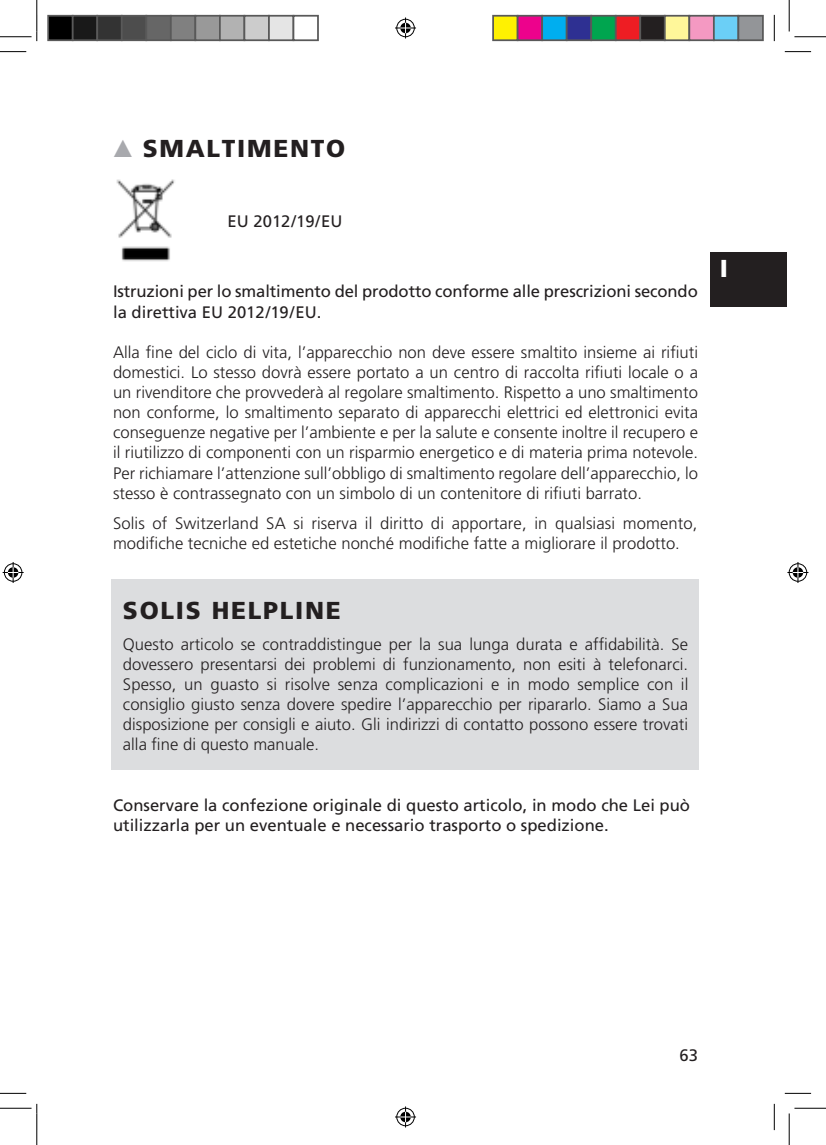
<style>
.page{position:relative;width:826px;height:1145px;background:#fff}
.page>*{position:absolute;margin:0;border:0;box-sizing:border-box;transform-origin:0 0}
.t1{font:900 24.5px "Frutiger";letter-spacing:.07em;color:#231f20}
.t2{font:900 24.5px "Frutiger";color:#fff}
.t3{font:300 16.62px/20.1px "Frutiger";color:#231f20;text-align:justify}
.t4{font:16.62px/20.1px "Frutiger";color:#231f20}
.s1{color:#a8a9ad}
</style>
<div class="page">
<div style="left:111px;top:579px;width:587px;height:190px;background:#dcdddf"></div>
<img style="left:116px;top:179px;width:59px;height:83px">
<div style="left:709px;top:252px;width:77px;height:55px;background:#231f20"></div>
<svg style="left:0;top:51px;width:26px;height:1px"></svg>
<svg style="left:784px;top:51px;width:26px;height:1px"></svg>
<svg style="left:0;top:1093px;width:26px;height:1px"></svg>
<svg style="left:784px;top:1093px;width:26px;height:1px"></svg>
<svg style="left:773px;top:15px;width:1px;height:26px"></svg>
<svg style="left:773px;top:1104px;width:1px;height:26px"></svg>
<hr style="left:0;top:36px;width:32px;height:1px;background:#000">
<hr style="left:794px;top:36px;width:31px;height:1px;background:#000">
<hr style="left:0;top:1108px;width:32px;height:1px;background:#000">
<hr style="left:794px;top:1108px;width:31px;height:1px;background:#000">
<hr style="left:36px;top:0;width:1px;height:31px;background:#000">
<hr style="left:36px;top:1113px;width:1px;height:32px;background:#000">
<hr style="left:788px;top:0;width:1px;height:31px;background:#000">
<hr style="left:788px;top:1113px;width:1px;height:32px;background:#000">
<svg style="left:395px;top:17px;width:21px;height:21px"></svg>
<svg style="left:395px;top:1106px;width:21px;height:21px"></svg>
<svg style="left:3px;top:562px;width:21px;height:21px"></svg>
<svg style="left:787px;top:562px;width:21px;height:21px"></svg>
<div style="left:48px;top:16px;width:25px;height:24px;background:#000"></div>
<div style="left:47px;top:15px;width:27px;height:26px;border:2px solid #595959"></div>
<div style="left:73px;top:16px;width:24px;height:24px;background:#191919"></div>
<div style="left:72px;top:15px;width:26px;height:26px;border:2px solid #595959"></div>
<div style="left:97px;top:16px;width:25px;height:24px;background:#333"></div>
<div style="left:96px;top:15px;width:26px;height:26px;border:2px solid #595959"></div>
<div style="left:122px;top:16px;width:24px;height:24px;background:#4d4d4d"></div>
<div style="left:121px;top:15px;width:26px;height:26px;border:2px solid #595959"></div>
<div style="left:146px;top:16px;width:25px;height:24px;background:#666"></div>
<div style="left:145px;top:15px;width:27px;height:26px;border:2px solid #595959"></div>
<div style="left:171px;top:16px;width:24px;height:24px;background:#808080"></div>
<div style="left:170px;top:15px;width:26px;height:26px;border:2px solid #595959"></div>
<div style="left:195px;top:16px;width:25px;height:24px;background:#999"></div>
<div style="left:194px;top:15px;width:26px;height:26px;border:2px solid #595959"></div>
<div style="left:220px;top:16px;width:24px;height:24px;background:#b2b2b2"></div>
<div style="left:219px;top:15px;width:26px;height:26px;border:2px solid #595959"></div>
<div style="left:244px;top:16px;width:25px;height:24px;background:#ccc"></div>
<div style="left:243px;top:15px;width:27px;height:26px;border:2px solid #595959"></div>
<div style="left:269px;top:16px;width:24px;height:24px;background:#e5e5e5"></div>
<div style="left:268px;top:15px;width:26px;height:26px;border:2px solid #595959"></div>
<div style="left:292px;top:15px;width:26px;height:26px;border:2px solid #595959"></div>
<div style="left:493px;top:16px;width:24px;height:24px;background:#fff101"></div>
<div style="left:492px;top:15px;width:26px;height:26px;border:2px solid #595959"></div>
<div style="left:517px;top:16px;width:25px;height:24px;background:#ed028c"></div>
<div style="left:516px;top:15px;width:26px;height:26px;border:2px solid #595959"></div>
<div style="left:542px;top:16px;width:24px;height:24px;background:#00aeef"></div>
<div style="left:541px;top:15px;width:26px;height:26px;border:2px solid #595959"></div>
<div style="left:566px;top:16px;width:25px;height:24px;background:#2e3092"></div>
<div style="left:565px;top:15px;width:26px;height:26px;border:2px solid #595959"></div>
<div style="left:591px;top:16px;width:24px;height:24px;background:#00a54f"></div>
<div style="left:590px;top:15px;width:26px;height:26px;border:2px solid #595959"></div>
<div style="left:615px;top:16px;width:25px;height:24px;background:#ee1d23"></div>
<div style="left:614px;top:15px;width:26px;height:26px;border:2px solid #595959"></div>
<div style="left:640px;top:16px;width:24px;height:24px;background:#231f20"></div>
<div style="left:639px;top:15px;width:26px;height:26px;border:2px solid #595959"></div>
<div style="left:664px;top:16px;width:25px;height:24px;background:#fff79a"></div>
<div style="left:663px;top:15px;width:26px;height:26px;border:2px solid #595959"></div>
<div style="left:689px;top:16px;width:24px;height:24px;background:#f499c2"></div>
<div style="left:688px;top:15px;width:26px;height:26px;border:2px solid #595959"></div>
<div style="left:713px;top:16px;width:25px;height:24px;background:#6bcff6"></div>
<div style="left:712px;top:15px;width:26px;height:26px;border:2px solid #595959"></div>
<div style="left:738px;top:16px;width:24px;height:24px;background:#939598"></div>
<div style="left:737px;top:15px;width:26px;height:26px;border:2px solid #595959"></div>
<h1 class="t1" style="left:113px;top:135px;width:234px"><span class="s1">▲</span> SMALTIMENTO</h1>
<p class="t4" style="left:227px;top:212px;width:116px">EU 2012/19/EU</p>
<p class="t4" style="left:113px;top:282px;width:586px">Istruzioni per lo smaltimento del prodotto conforme alle prescrizioni secondo la direttiva EU 2012/19/EU.</p>
<p class="t3" style="left:113px;top:342px;width:586px">Alla fine del ciclo di vita, l’apparecchio non deve essere smaltito insieme ai rifiuti domestici. Lo stesso dovrà essere portato a un centro di raccolta rifiuti locale o a un rivenditore che provvederà al regolare smaltimento. Rispetto a uno smaltimento non conforme, lo smaltimento separato di apparecchi elettrici ed elettronici evita conseguenze negative per l’ambiente e per la salute e consente inoltre il recupero e il riutilizzo di componenti con un risparmio energetico e di materia prima notevole.<br>Per richiamare l’attenzione sull’obbligo di smaltimento regolare dell’apparecchio, lo stesso è contrassegnato con un simbolo di un contenitore di rifiuti barrato.</p>
<p class="t3" style="left:113px;top:513px;width:585px">Solis of Switzerland SA si riserva il diritto di apportare, in qualsiasi momento, modifiche tecniche ed estetiche nonché modifiche fatte a migliorare il prodotto.</p>
<h1 class="t1" style="left:123px;top:598px;width:219px">SOLIS HELPLINE</h1>
<p class="t3" style="left:123px;top:634px;width:566px">Questo articolo se contraddistingue per la sua lunga durata e affidabilità. Se dovessero presentarsi dei problemi di funzionamento, non esiti à telefonarci.<br>Spesso, un guasto si risolve senza complicazioni e in modo semplice con il consiglio giusto senza dovere spedire l’apparecchio per ripararlo. Siamo a Sua disposizione per consigli e aiuto. Gli indirizzi di contatto possono essere trovati alla fine di questo manuale.</p>
<p class="t4" style="left:113px;top:795px;width:578px">Conservare la confezione originale di questo articolo, in modo che Lei può utilizzarla per un eventuale e necessario trasporto o spedizione.</p>
<h1 class="t2" style="left:719px;top:256px;width:10px">I</h1>
<p class="t4" style="left:679px;top:1046px;width:20px">63</p>
</div>
